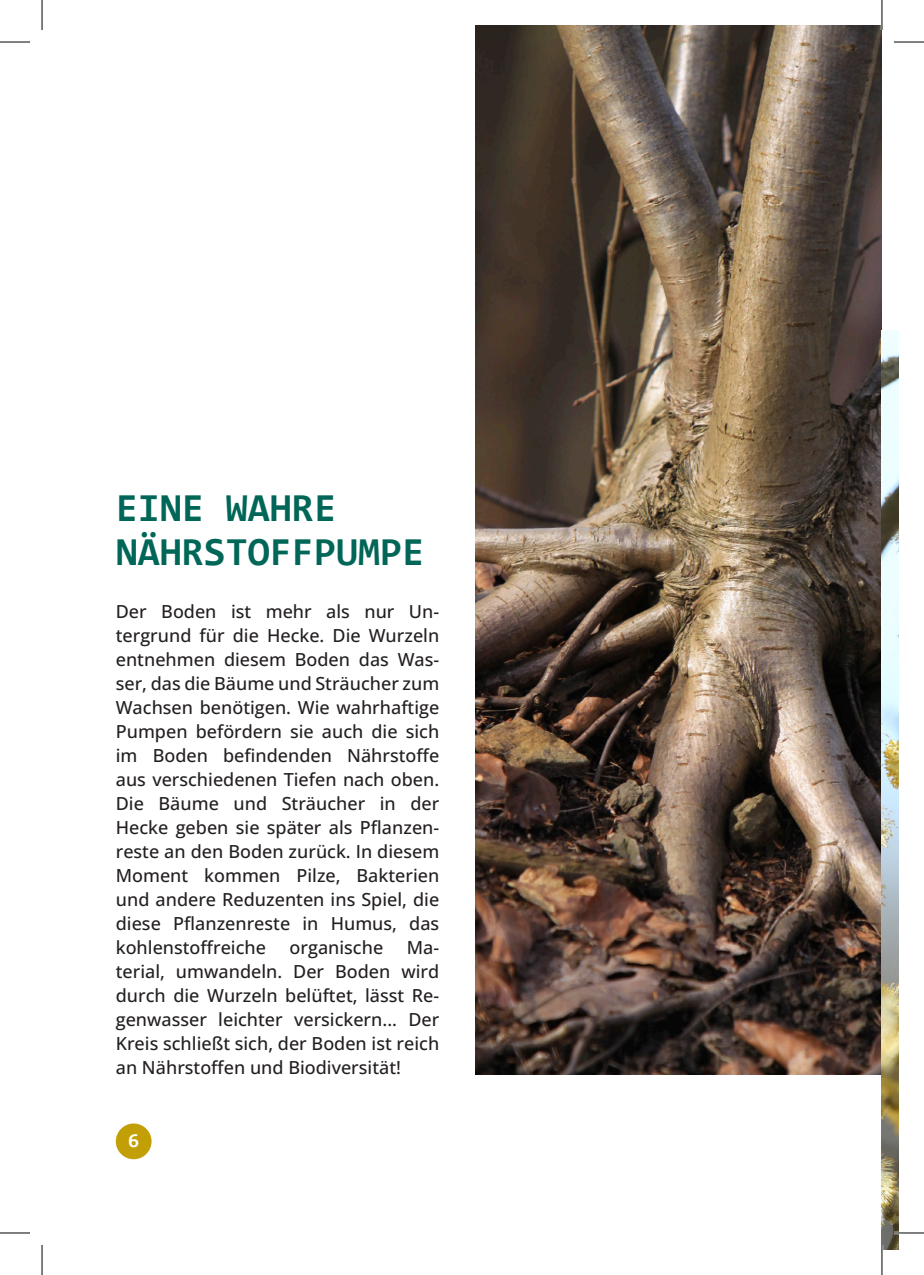
<style>
.page{position:relative;width:924px;height:1275px;background:#fff}
.page>*{position:absolute;margin:0;border:0;box-sizing:border-box;transform-origin:0 0}
.t1{font:700 40px/44px "Consolas";color:#006657}
.t2{font:700 20px "Consolas";color:#fff}
.t3{font:500 18px/24px "Open Sans";color:#231f20;text-align:justify}
</style>
<div class="page">
<img style="left:475px;top:25px;width:406px;height:1049px">
<img style="left:881px;top:330px;width:17px;height:920px">
<div style="left:116px;top:1123px;width:35px;height:36px;background:#c39f06;border-radius:50%"></div>
<hr style="left:893px;top:1231px;width:30px;height:3px;background:#fff">
<hr style="left:880px;top:0;width:2px;height:30px;background:#fff">
<hr style="left:0;top:42px;width:30px;height:1px;background:#000">
<hr style="left:893px;top:42px;width:30px;height:1px;background:#000">
<hr style="left:0;top:1232px;width:30px;height:1px;background:#000">
<hr style="left:893px;top:1232px;width:30px;height:1px;background:#000">
<hr style="left:42px;top:0;width:1px;height:30px;background:#000">
<hr style="left:42px;top:1245px;width:1px;height:30px;background:#000">
<hr style="left:881px;top:0;width:1px;height:30px;background:#000">
<hr style="left:881px;top:1245px;width:1px;height:30px;background:#000">
<p class="t1" style="left:116px;top:486px;width:310px">EINE WAHRE<br>NÄHRSTOFFPUMPE</p>
<p class="t3" style="left:116px;top:599px;width:325px">Der Boden ist mehr als nur Un&shy;tergrund für die Hecke. Die Wurzeln entnehmen diesem Boden das Was&shy;ser, das die Bäume und Sträucher zum Wachsen benötigen. Wie wahrhaftige Pumpen befördern sie auch die sich im Boden befindenden Nährstoffe aus verschiedenen Tiefen nach oben.<br>Die Bäume und Sträucher in der Hecke geben sie später als Pflanzen&shy;reste an den Boden zurück. In diesem Moment kommen Pilze, Bakterien und andere Reduzenten ins Spiel, die diese Pflanzenreste in Humus, das kohlenstoffreiche</p>
<p class="t3" style="left:289px;top:935px;width:95px">organische</p>
<p class="t3" style="left:116px;top:935px;width:325px;text-indent:291px">Ma&shy;terial, umwandeln. Der Boden wird durch die Wurzeln belüftet, lässt Re&shy;genwasser leichter versickern... Der Kreis schließt sich, der Boden ist reich an Nährstoffen und Biodiversität!</p>
<p class="t2" style="left:128px;top:1128px;width:12px">6</p>
</div>
